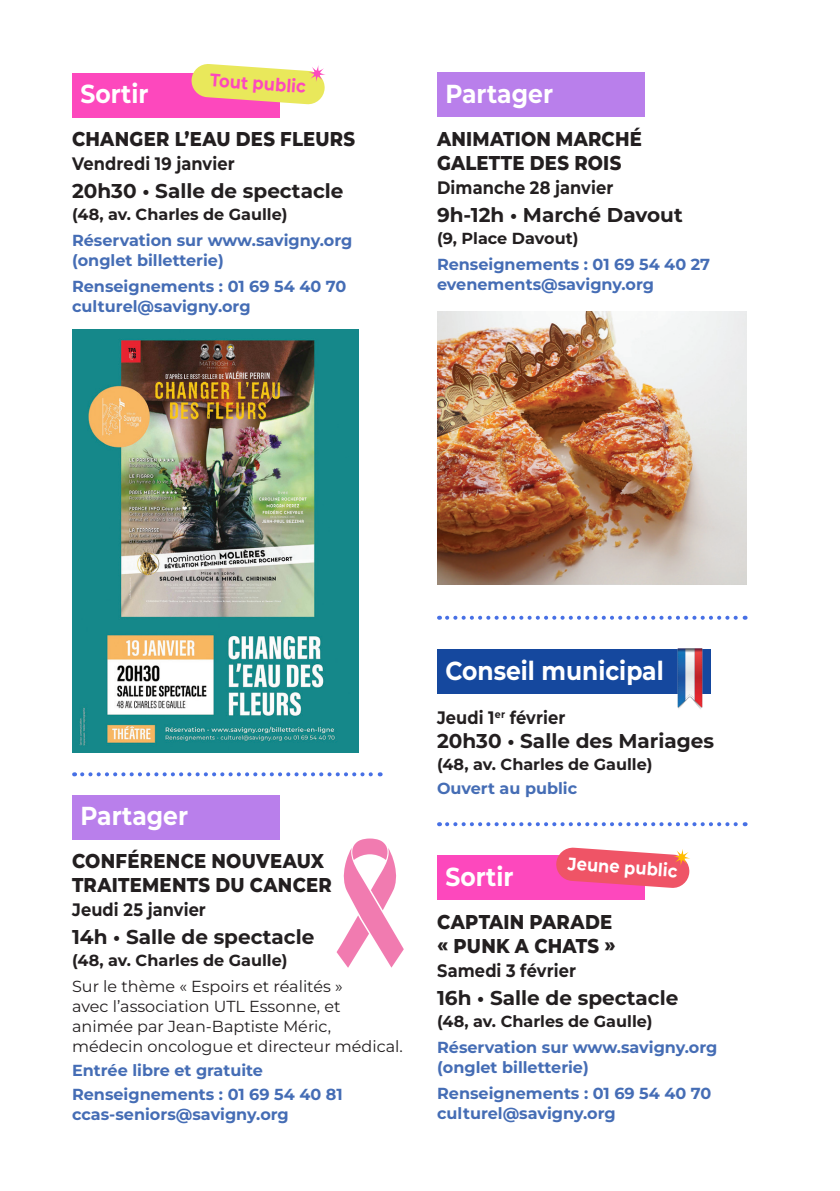
<style>
.page{position:relative;width:840px;height:1191px;background:#fff}
.page>*{position:absolute;margin:0;border:0;box-sizing:border-box;transform-origin:0 0}
.t1{font:700 26px "Montserrat";color:#fff;scale:.9 1}
.t2{font:800 20px/24px "Montserrat";letter-spacing:.015em;color:#231f20;scale:.9 1}
.t3{font:700 20px "Montserrat";color:#231f20}
.t4{font:700 18px "Montserrat";letter-spacing:.005em;color:#231f20;scale:.9 1}
.t5{font:700 18px "Montserrat";color:#fff;scale:.9 1}
.t6{font:700 18px "Montserrat";color:#fd48bd;scale:.9 1}
.t7{font:700 16px/20px "Montserrat";color:#456db5}
.t8{font:16px/20px "Montserrat";color:#231f20}
.t9{font:700 16px "Montserrat";color:#231f20}
</style>
<div class="page">
<svg style="left:82px;top:772px;width:298px;height:4px"></svg>
<svg style="left:447px;top:616px;width:298px;height:4px"></svg>
<div style="left:437px;top:72px;width:207px;height:45px;background:#b97feb"></div>
<div style="left:72px;top:73px;width:207px;height:44px;background:#fd48bd"></div>
<svg style="left:191px;top:64px;width:134px;height:41px"></svg>
<div style="left:437px;top:855px;width:207px;height:45px;background:#fd48bd"></div>
<img style="left:72px;top:330px;width:286px;height:422px">
<div style="left:437px;top:649px;width:273px;height:45px;background:#15489e"></div>
<img style="left:677px;top:648px;width:26px;height:61px">
<img style="left:437px;top:311px;width:309px;height:274px">
<div style="left:72px;top:795px;width:207px;height:44px;background:#b97feb"></div>
<svg style="left:336px;top:838px;width:67px;height:129px"></svg>
<svg style="left:447px;top:822px;width:298px;height:4px"></svg>
<svg style="left:556px;top:847px;width:134px;height:41px"></svg>
<p class="t6" style="left:211px;top:68px;width:108px;rotate:4deg">Tout public</p>
<p class="t1" style="left:80px;top:77px;width:77px">Sortir</p>
<p class="t1" style="left:445px;top:76px;width:121px">Partager</p>
<p class="t2" style="left:437px;top:126px;width:229px">ANIMATION MARCHÉ</p>
<p class="t2" style="left:437px;top:150px;width:206px">GALETTE DES ROIS</p>
<p class="t4" style="left:437px;top:175px;width:197px">Dimanche 28 janvier</p>
<p class="t3" style="left:437px;top:201px;width:247px">9h-12h • Marché Davout</p>
<p class="t9" style="left:437px;top:227px;width:143px">(9, Place Davout)</p>
<p class="t7" style="left:437px;top:254px;width:274px">Renseignements : 01 69 54 40 27</p>
<p class="t7" style="left:437px;top:274px;width:218px">evenements@savigny.org</p>
<p class="t2" style="left:72px;top:126px;width:316px">CHANGER L’EAU DES FLEURS</p>
<p class="t4" style="left:72px;top:152px;width:182px">Vendredi 19 janvier</p>
<p class="t3" style="left:72px;top:178px;width:273px">20h30 • Salle de spectacle</p>
<p class="t9" style="left:72px;top:204px;width:217px">(48, av. Charles de Gaulle)</p>
<p class="t7" style="left:72px;top:230px;width:281px">Réservation sur www.savigny.org (onglet billetterie)</p>
<p class="t7" style="left:72px;top:276px;width:275px">Renseignements : 01 69 54 40 70 culturel@savigny.org</p>
<p class="t1" style="left:445px;top:653px;width:244px">Conseil municipal</p>
<p class="t1" style="left:80px;top:798px;width:121px">Partager</p>
<p class="t2" style="left:72px;top:848px;width:290px">CONFÉRENCE NOUVEAUX<br>TRAITEMENTS DU CANCER</p>
<p class="t4" style="left:72px;top:898px;width:150px">Jeudi 25 janvier</p>
<p class="t3" style="left:72px;top:924px;width:243px">14h • Salle de spectacle</p>
<p class="t9" style="left:72px;top:950px;width:217px">(48, av. Charles de Gaulle)</p>
<p class="t8" style="left:72px;top:976px;width:272px">Sur le thème « Espoirs et réalités »</p>
<p class="t8" style="left:72px;top:996px;width:332px">avec l’association UTL Essonne, et animée par Jean-Baptiste Méric, médecin oncologue et directeur médical.</p>
<p class="t7" style="left:72px;top:1060px;width:192px">Entrée libre et gratuite</p>
<p class="t7" style="left:72px;top:1084px;width:272px">Renseignements : 01 69 54 40 81</p>
<p class="t7" style="left:72px;top:1104px;width:218px">ccas-seniors@savigny.org</p>
<p class="t4" style="left:437px;top:705px;width:144px">Jeudi 1<sup>er</sup> février</p>
<p class="t3" style="left:437px;top:727px;width:278px">20h30 • Salle des Mariages</p>
<p class="t9" style="left:437px;top:753px;width:217px">(48, av. Charles de Gaulle)</p>
<p class="t7" style="left:437px;top:778px;width:142px">Ouvert au public</p>
<p class="t5" style="left:568px;top:851px;width:123px;rotate:4deg">Jeune public</p>
<p class="t1" style="left:445px;top:859px;width:77px">Sortir</p>
<p class="t2" style="left:437px;top:909px;width:196px">CAPTAIN PARADE</p>
<p class="t2" style="left:437px;top:933px;width:200px">« PUNK A CHATS »</p>
<p class="t4" style="left:437px;top:958px;width:156px">Samedi 3 février</p>
<p class="t3" style="left:437px;top:984px;width:242px">16h • Salle de spectacle</p>
<p class="t9" style="left:437px;top:1010px;width:217px">(48, av. Charles de Gaulle)</p>
<p class="t7" style="left:437px;top:1036px;width:281px">Réservation sur www.savigny.org (onglet billetterie)</p>
<p class="t7" style="left:437px;top:1082px;width:275px">Renseignements : 01 69 54 40 70 culturel@savigny.org</p>
</div>
